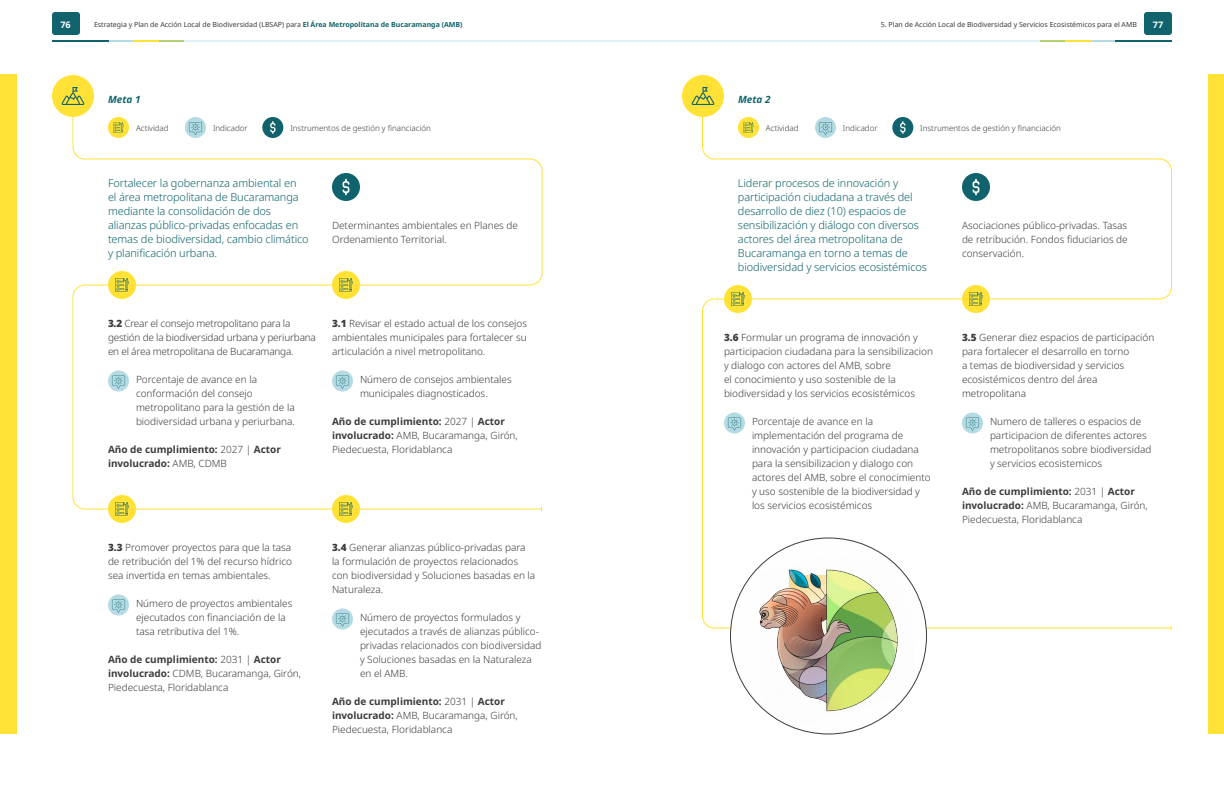
<style>
.page{position:relative;width:1224px;height:792px;background:#fff}
.page>*{position:absolute;margin:0;border:0;box-sizing:border-box;transform-origin:0 0}
.t1{font:300 11px/14px "Noto Sans";letter-spacing:-.01em;color:#10636c}
.t2{font:300 10px/14px "Noto Sans";color:#3c3c3b}
.t3{font:300 10px/14px "Noto Sans";letter-spacing:-.02em;color:#3c3c3b}
.t4{font:700 10px/14px "Noto Sans";color:#3c3c3b}
.t5{font:italic 700 10px "Noto Sans";color:#10636c}
.t6{font:700 9px "Noto Sans";color:#fff}
.t7{font:300 8px "Noto Sans";color:#3c3c3b}
.t8{font:7px "Noto Sans";color:#3c3c3b}
.s1{font-weight:700;color:#10636c}
.s2{font-weight:900}
.s3{font-weight:300}
.s4{font-weight:700}
</style>
<div class="page">
<svg style="left:72px;top:116px;width:471px;height:394px"></svg>
<svg style="left:702px;top:116px;width:470px;height:513px"></svg>
<div style="left:52px;top:75px;width:42px;height:42px;background:#ffe235;border-radius:50%"></div>
<div style="left:682px;top:75px;width:42px;height:42px;background:#ffe235;border-radius:50%"></div>
<svg style="left:62px;top:87px;width:22px;height:18px"></svg>
<svg style="left:692px;top:87px;width:22px;height:18px"></svg>
<div style="left:332px;top:271px;width:28px;height:28px;background:#ffe235;border-radius:50%"></div>
<svg style="left:339px;top:278px;width:14px;height:14px"></svg>
<div style="left:962px;top:285px;width:28px;height:28px;background:#ffe235;border-radius:50%"></div>
<svg style="left:969px;top:292px;width:14px;height:14px"></svg>
<div style="left:724px;top:285px;width:28px;height:28px;background:#ffe235;border-radius:50%"></div>
<svg style="left:731px;top:292px;width:14px;height:14px"></svg>
<div style="left:108px;top:271px;width:28px;height:28px;background:#ffe235;border-radius:50%"></div>
<svg style="left:115px;top:278px;width:14px;height:14px"></svg>
<div style="left:108px;top:495px;width:28px;height:28px;background:#ffe235;border-radius:50%"></div>
<svg style="left:115px;top:502px;width:14px;height:14px"></svg>
<div style="left:332px;top:495px;width:28px;height:28px;background:#ffe235;border-radius:50%"></div>
<svg style="left:339px;top:502px;width:14px;height:14px"></svg>
<svg style="left:332px;top:371px;width:21px;height:21px"></svg>
<svg style="left:336px;top:376px;width:13px;height:13px"></svg>
<svg style="left:962px;top:413px;width:21px;height:21px"></svg>
<svg style="left:966px;top:418px;width:13px;height:13px"></svg>
<svg style="left:724px;top:413px;width:21px;height:21px"></svg>
<svg style="left:728px;top:418px;width:13px;height:13px"></svg>
<svg style="left:108px;top:371px;width:21px;height:21px"></svg>
<svg style="left:112px;top:376px;width:13px;height:13px"></svg>
<svg style="left:108px;top:595px;width:21px;height:21px"></svg>
<svg style="left:112px;top:600px;width:13px;height:13px"></svg>
<svg style="left:332px;top:609px;width:21px;height:21px"></svg>
<svg style="left:336px;top:614px;width:13px;height:13px"></svg>
<div style="left:108px;top:117px;width:21px;height:21px;background:#ffe235;border-radius:50%"></div>
<svg style="left:113px;top:122px;width:11px;height:11px"></svg>
<div style="left:738px;top:117px;width:21px;height:21px;background:#ffe235;border-radius:50%"></div>
<svg style="left:743px;top:122px;width:11px;height:11px"></svg>
<div style="left:185px;top:117px;width:21px;height:21px;background:#b4dbe3;border-radius:50%"></div>
<svg style="left:189px;top:122px;width:13px;height:13px"></svg>
<div style="left:815px;top:117px;width:21px;height:21px;background:#b4dbe3;border-radius:50%"></div>
<svg style="left:819px;top:122px;width:13px;height:13px"></svg>
<div style="left:262px;top:117px;width:21px;height:21px;background:#10636c;border-radius:50%"></div>
<svg style="left:270px;top:121px;width:6px;height:13px"></svg>
<div style="left:892px;top:117px;width:21px;height:21px;background:#10636c;border-radius:50%"></div>
<svg style="left:900px;top:121px;width:6px;height:13px"></svg>
<div style="left:332px;top:173px;width:28px;height:28px;background:#10636c;border-radius:50%"></div>
<svg style="left:343px;top:179px;width:6px;height:16px"></svg>
<div style="left:962px;top:173px;width:28px;height:28px;background:#10636c;border-radius:50%"></div>
<svg style="left:973px;top:179px;width:6px;height:16px"></svg>
<img style="left:730px;top:538px;width:196px;height:196px;border-radius:98px">
<div style="left:0;top:75px;width:17px;height:659px;background:#ffe235"></div>
<div style="left:1208px;top:75px;width:16px;height:659px;background:#ffe235"></div>
<div style="left:1144px;top:12px;width:28px;height:23px;background:#10636c;border-radius:3px"></div>
<div style="left:52px;top:12px;width:28px;height:23px;background:#10636c;border-radius:3px"></div>
<hr style="left:1090px;top:40px;width:25px;height:2px;background:#b4dbe3">
<hr style="left:1115px;top:40px;width:57px;height:2px;background:#10636c">
<hr style="left:1065px;top:40px;width:25px;height:2px;background:#ffe235">
<hr style="left:1040px;top:40px;width:25px;height:2px;background:#b7d070">
<hr style="left:612px;top:40px;width:428px;height:2px;background:#e0f1f7">
<hr style="left:109px;top:40px;width:25px;height:2px;background:#b4dbe3">
<hr style="left:52px;top:40px;width:57px;height:2px;background:#10636c">
<hr style="left:134px;top:40px;width:25px;height:2px;background:#ffe235">
<hr style="left:159px;top:40px;width:25px;height:2px;background:#b7d070">
<hr style="left:184px;top:40px;width:428px;height:2px;background:#e0f1f7">
<p class="t6" style="left:60px;top:19px;width:12px">76</p>
<p class="t8" style="left:94px;top:20px;width:370px">Estrategia y Plan de Acción Local de Biodiversidad (LBSAP) para <span class="s1">El Área Metropolitana de Bucaramanga (AMB)</span></p>
<p class="t8" style="left:881px;top:20px;width:258px">5. Plan de Acción Local de Biodiversidad y Servicios Ecosistémicos para el AMB</p>
<p class="t6" style="left:1153px;top:19px;width:12px">77</p>
<p class="t5" style="left:108px;top:92px;width:34px">Meta 1</p>
<p class="t5" style="left:738px;top:92px;width:34px">Meta 2</p>
<p class="t7" style="left:136px;top:122px;width:34px">Actividad</p>
<p class="t7" style="left:213px;top:122px;width:36px">Indicador</p>
<p class="t7" style="left:290px;top:122px;width:142px">Instrumentos de gestión y financiación</p>
<p class="t7" style="left:766px;top:122px;width:34px">Actividad</p>
<p class="t7" style="left:843px;top:122px;width:36px">Indicador</p>
<p class="t7" style="left:920px;top:122px;width:142px">Instrumentos de gestión y financiación</p>
<p class="t1" style="left:108px;top:176px;width:202px">Fortalecer la gobernanza ambiental en<br>el área metropolitana de Bucaramanga mediante la consolidación de dos alianzas público-privadas enfocadas en temas de biodiversidad, cambio climático y planificación urbana.</p>
<p class="t1" style="left:738px;top:176px;width:191px">Liderar procesos de innovación y participación ciudadana a través del desarrollo de diez (10) espacios de sensibilización y diálogo con diversos actores del área metropolitana de Bucaramanga en torno a temas de biodiversidad y servicios ecosistémicos</p>
<p class="t2" style="left:332px;top:219px;width:188px">Determinantes ambientales en Planes de<br>Ordenamiento Territorial.</p>
<p class="t2" style="left:962px;top:219px;width:167px;text-align:justify">Asociaciones público-privadas. Tasas de retribución. Fondos fiduciarios de conservación.</p>
<p class="t3" style="left:108px;top:317px;width:209px"><span class="s2">3.2</span> Crear el consejo metropolitano para la gestión de la biodiversidad urbana y periurbana en el área metropolitana de Bucaramanga.</p>
<p class="t2" style="left:136px;top:373px;width:160px">Porcentaje de avance en la conformación del consejo metropolitano para la gestión de la biodiversidad urbana y periurbana.</p>
<p class="t4" style="left:108px;top:443px;width:174px">Año de cumplimiento: <span class="s3">2027 |</span> Actor involucrado: <span class="s3">AMB, CDMB</span></p>
<p class="t2" style="left:332px;top:317px;width:197px;text-align:justify"><span class="s2">3.1</span> Revisar el estado actual de los consejos ambientales municipales para fortalecer su articulación a nivel metropolitano.</p>
<p class="t2" style="left:360px;top:373px;width:153px">Número de consejos ambientales municipales diagnosticados.</p>
<p class="t2" style="left:332px;top:415px;width:187px"><span class="s4">Año de cumplimiento:</span> 2027 | <span class="s4">Actor involucrado:</span> AMB, Bucaramanga, Girón,<br>Piedecuesta, Floridablanca</p>
<p class="t2" style="left:108px;top:541px;width:186px;text-align:justify"><span class="s2">3.3</span> Promover proyectos para que la tasa de retribución del 1% del recurso hídrico sea invertida en temas ambientales.</p>
<p class="t2" style="left:136px;top:597px;width:158px">Número de proyectos ambientales ejecutados con financiación de la tasa retributiva del 1%.</p>
<p class="t2" style="left:108px;top:653px;width:195px"><span class="s4">Año de cumplimiento:</span> 2031 | <span class="s4">Actor involucrado:</span> CDMB, Bucaramanga, Girón,<br>Piedecuesta, Floridablanca</p>
<p class="t2" style="left:332px;top:541px;width:205px"><span class="s2">3.4</span> Generar alianzas público-privadas para la formulación de proyectos relacionados con biodiversidad y Soluciones basadas en la Naturaleza.</p>
<p class="t2" style="left:360px;top:611px;width:183px">Número de proyectos formulados y ejecutados a través de alianzas público&shy;privadas relacionados con biodiversidad y Soluciones basadas en la Naturaleza en el AMB.</p>
<p class="t2" style="left:332px;top:695px;width:187px"><span class="s4">Año de cumplimiento:</span> 2031 | <span class="s4">Actor involucrado:</span> AMB, Bucaramanga, Girón,<br>Piedecuesta, Floridablanca</p>
<p class="t2" style="left:724px;top:331px;width:211px"><span class="s2">3.6</span> Formular un programa de innovación y participacion ciudadana para la sensibilizacion y dialogo con actores del AMB, sobre<br>el conocimiento y uso sostenible de la biodiversidad y los servicios ecosistémicos</p>
<p class="t2" style="left:752px;top:415px;width:180px">Porcentaje de avance en la implementación del programa de innovación y participacion ciudadana para la sensibilizacion y dialogo con actores del AMB, sobre el conocimiento y uso sostenible de la biodiversidad y los servicios ecosistémicos</p>
<p class="t2" style="left:962px;top:331px;width:194px"><span class="s2">3.5</span> Generar diez espacios de participación para fortalecer el desarrollo en torno<br>a temas de biodiversidad y servicios ecosistémicos dentro del área metropolitana</p>
<p class="t2" style="left:990px;top:415px;width:163px">Numero de talleres o espacios de participacion de diferentes actores metropolitanos sobre biodiversidad y servicios ecosistemicos</p>
<p class="t2" style="left:962px;top:485px;width:187px"><span class="s4">Año de cumplimiento:</span> 2031 | <span class="s4">Actor involucrado:</span> AMB, Bucaramanga, Girón,<br>Piedecuesta, Floridablanca</p>
</div>
